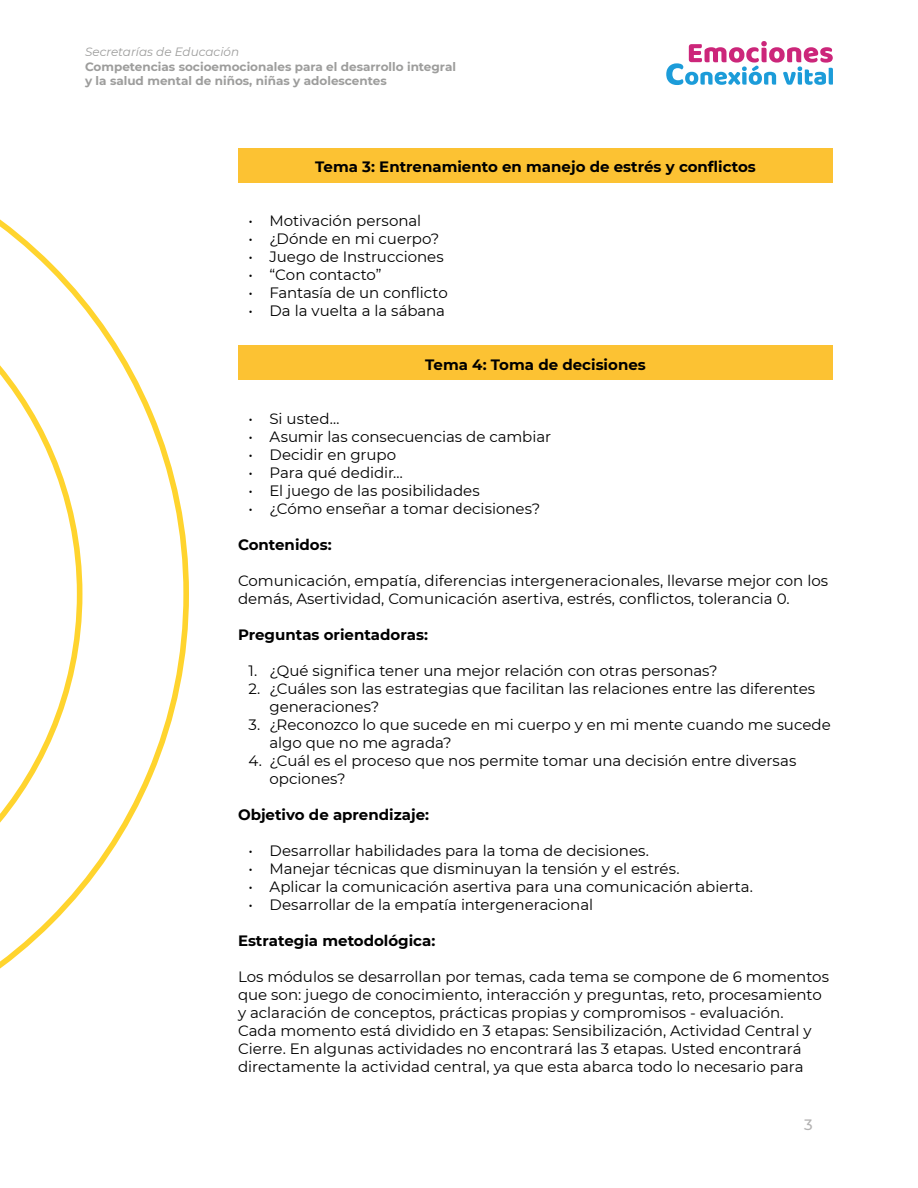
<style>
.page{position:relative;width:918px;height:1188px;background:#fff}
.page>*{position:absolute;margin:0;border:0;box-sizing:border-box;transform-origin:0 0}
.Cuerpo{font:15px/18px "Montserrat";color:#000}
.Listado{font:15px "Montserrat";letter-spacing:-.005em;color:#000}
.listado_números{font:15px/18px "Montserrat";letter-spacing:-.005em;color:#000}
.Subtitulo{font:700 15px "Montserrat";color:#000}
.Cuerpo-2{font:700 15px "Montserrat";color:#000}
.t1{font:500 15px "Montserrat";color:#b3b2b2}
.t2{font:700 12px/14.4px "Montserrat";color:#9d9d9c}
.t3{font:italic 12px "Montserrat";color:#9d9d9c}
</style>
<div class="page">
<svg style="left:666px;top:41px;width:167px;height:44px"></svg>
<svg style="left:0;top:219px;width:189px;height:750px"></svg>
<div style="left:238px;top:149px;width:595px;height:34px;background:#fcc233"></div>
<div style="left:238px;top:345px;width:595px;height:34px;background:#fcc233"></div>
<p class="t3" style="left:85px;top:44px;width:156px">Secretarías de Educación</p>
<p class="t2" style="left:85px;top:59px;width:373px">Competencias socioemocionales para el desarrollo integral y la salud mental de niños, niñas y adolescentes</p>
<p class="Cuerpo-2" style="left:315px;top:155px;width:442px">Tema 3: Entrenamiento en manejo de estrés y conflictos</p>
<p class="Listado" style="left:249px;top:210px;width:174px">• Motivación personal</p>
<p class="Listado" style="left:249px;top:228px;width:192px">• ¿Dónde en mi cuerpo?</p>
<p class="Listado" style="left:249px;top:246px;width:197px">• Juego de Instrucciones</p>
<p class="Listado" style="left:249px;top:264px;width:135px">• “Con contacto”</p>
<p class="Listado" style="left:249px;top:282px;width:201px">• Fantasía de un conflicto</p>
<p class="Listado" style="left:249px;top:300px;width:198px">• Da la vuelta a la sábana</p>
<p class="Cuerpo-2" style="left:425px;top:353px;width:222px">Tema 4: Toma de decisiones</p>
<p class="Listado" style="left:249px;top:408px;width:92px">• Si usted…</p>
<p class="Listado" style="left:249px;top:426px;width:304px">• Asumir las consecuencias de cambiar</p>
<p class="Listado" style="left:249px;top:444px;width:149px">• Decidir en grupo</p>
<p class="Listado" style="left:249px;top:462px;width:156px">• Para qué dedidir…</p>
<p class="Listado" style="left:249px;top:480px;width:233px">• El juego de las posibilidades</p>
<p class="Listado" style="left:249px;top:498px;width:293px">• ¿Cómo enseñar a tomar decisiones?</p>
<h2 class="Subtitulo" style="left:238px;top:533px;width:95px">Contenidos:</h2>
<p class="Cuerpo" style="left:238px;top:571px;width:592px">Comunicación, empatía, diferencias intergeneracionales, llevarse mejor con los demás, Asertividad, Comunicación asertiva, estrés, conflictos, tolerancia 0.</p>
<h2 class="Subtitulo" style="left:238px;top:623px;width:191px">Preguntas orientadoras:</h2>
<p class="listado_números" style="left:249px;top:661px;width:471px">1. ¿Qué significa tener una mejor relación con otras personas?</p>
<p class="listado_números" style="left:270px;top:679px;width:547px;text-indent:-21px">2. ¿Cuáles son las estrategias que facilitan las relaciones entre las diferentes generaciones?</p>
<p class="listado_números" style="left:270px;top:715px;width:563px;text-indent:-21px">3. ¿Reconozco lo que sucede en mi cuerpo y en mi mente cuando me sucede algo que no me agrada?</p>
<p class="listado_números" style="left:270px;top:751px;width:528px;text-indent:-21px">4. ¿Cuál es el proceso que nos permite tomar una decisión entre diversas opciones?</p>
<h2 class="Subtitulo" style="left:238px;top:803px;width:193px">Objetivo de aprendizaje:</h2>
<p class="Listado" style="left:249px;top:840px;width:402px">• Desarrollar habilidades para la toma de decisiones.</p>
<p class="Listado" style="left:249px;top:858px;width:433px">• Manejar técnicas que disminuyan la tensión y el estrés.</p>
<p class="Listado" style="left:249px;top:876px;width:506px">• Aplicar la comunicación asertiva para una comunicación abierta.</p>
<p class="Listado" style="left:249px;top:894px;width:346px">• Desarrollar de la empatía intergeneracional</p>
<h2 class="Subtitulo" style="left:238px;top:929px;width:199px">Estrategia metodológica:</h2>
<p class="Cuerpo" style="left:238px;top:967px;width:592px">Los módulos se desarrollan por temas, cada tema se compone de 6 momentos que son: juego de conocimiento, interacción y preguntas, reto, procesamiento y aclaración de conceptos, prácticas propias y compromisos - evaluación.<br>Cada momento está dividido en 3 etapas: Sensibilización, Actividad Central y Cierre. En algunas actividades no encontrará las 3 etapas. Usted encontrará directamente la actividad central, ya que esta abarca todo lo necesario para</p>
<p class="t1" style="left:804px;top:1114px;width:10px">3</p>
</div>
